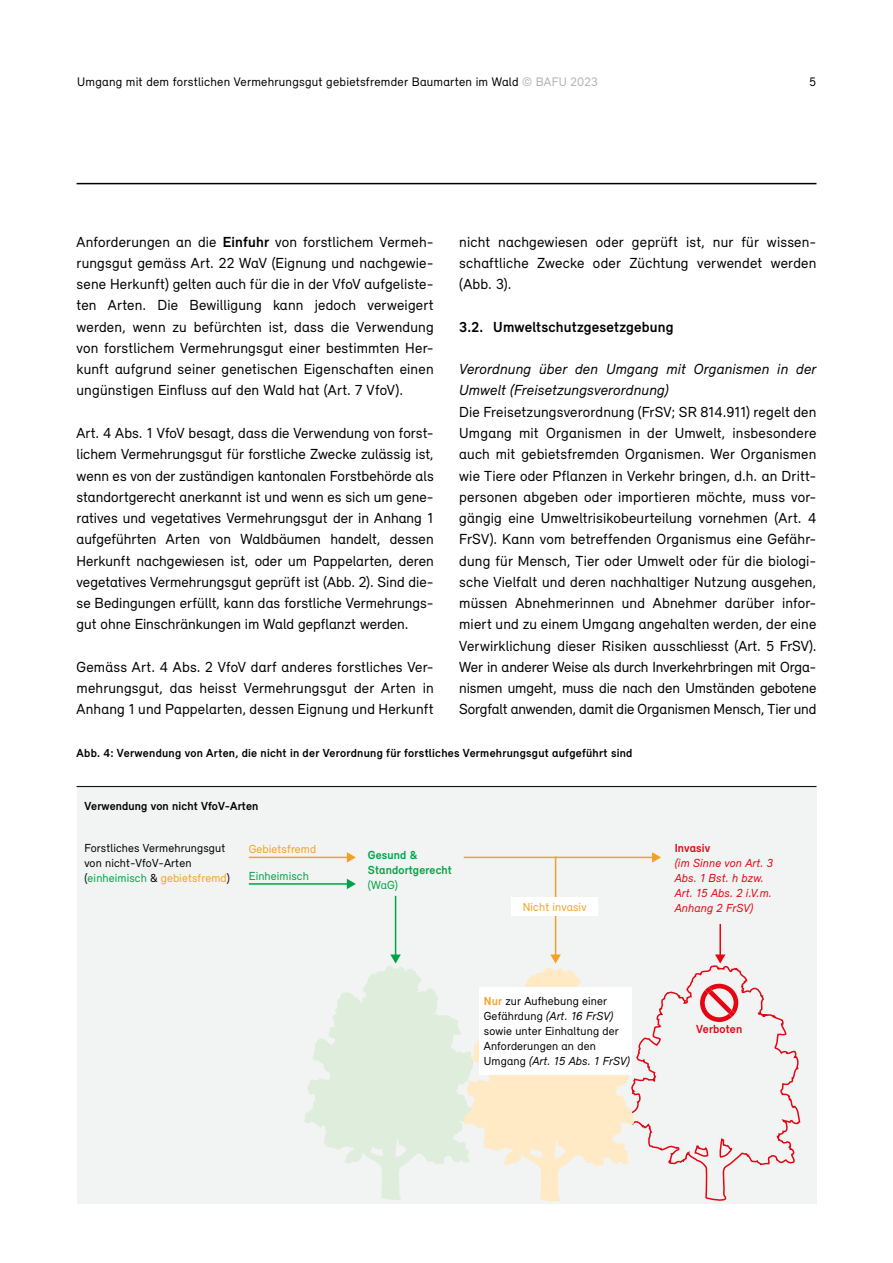
<style>
.page{position:relative;width:893px;height:1263px;background:#fff}
.page>*{position:absolute;margin:0;border:0;box-sizing:border-box;transform-origin:0 0}
._07_Grundtext{font:15px/21.3px "Relevant";letter-spacing:.005em;color:#000;text-align:justify}
._07_Grundtext-2{font:italic 15px/21.3px "Relevant";letter-spacing:.01em;color:#000}
._07_Untertitel{font:700 15px "Relevant";letter-spacing:.015em;color:#000}
.t1{font:12.75px "Relevant";letter-spacing:.02em;color:#000}
.t2{font:12px/15px "Relevant";letter-spacing:.01em;color:#000}
._08_Legende_Titel{font:700 12px "Relevant";letter-spacing:.02em;color:#000}
.t3{font:italic 12px/15px "Relevant";letter-spacing:.01em;color:#e30613}
.t4{font:700 12px/15px "Relevant";letter-spacing:.01em;color:#00a448}
.t5{font:12px "Relevant";letter-spacing:.01em;color:#f6a124}
.t6{font:12px "Relevant";letter-spacing:.01em;color:#00a448}
.t7{font:700 12px "Relevant";letter-spacing:.01em;color:#e30613}
.s1{color:#b3b2b2}
.s2{font-weight:700}
.s3{color:#00a448}
.s4{color:#f6a124}
.s5{font-weight:400}
.s6{font-weight:700;font-style:normal}
.s7{font-weight:700;color:#f6a124}
.s8{font-style:italic}
</style>
<div class="page">
<div style="left:77px;top:784px;width:739px;height:419px;background:#f2f3f3"></div>
<hr style="left:77px;top:786px;width:739px;height:1px;background:#000">
<hr style="left:249px;top:883px;width:99px;height:2px;background:#00a448">
<svg style="left:347px;top:879px;width:9px;height:10px"></svg>
<hr style="left:249px;top:857px;width:99px;height:1px;background:#f6a124">
<svg style="left:347px;top:852px;width:9px;height:11px"></svg>
<hr style="left:719px;top:924px;width:2px;height:32px;background:#e30613">
<hr style="left:395px;top:896px;width:1px;height:60px;background:#00a448">
<hr style="left:464px;top:857px;width:190px;height:1px;background:#f6a124">
<svg style="left:652px;top:852px;width:9px;height:11px"></svg>
<hr style="left:555px;top:856px;width:1px;height:100px;background:#f6a124">
<div style="left:511px;top:897px;width:87px;height:18px;background:#fff"></div>
<svg style="left:305px;top:954px;width:496px;height:248px"></svg>
<hr style="left:77px;top:183px;width:739px;height:1px;background:#000">
<p class="t1" style="left:77px;top:74px;width:522px">Umgang mit dem forstlichen Vermehrungsgut gebietsfremder Baumarten im Wald <span class="s1">© BAFU 2023</span></p>
<p class="t1" style="left:809px;top:74px;width:8px">5</p>
<p class="_07_Grundtext" style="left:77px;top:231px;width:359px">Anforderungen an die <span class="s2">Einfuhr</span> von forstlichem Vermeh&shy;rungsgut gemäss Art. 22 WaV (Eignung und nachgewie&shy;sene Herkunft) gelten auch für die in der VfoV aufgeliste&shy;ten Arten. Die Bewilligung kann jedoch verweigert werden, wenn zu befürchten ist, dass die Verwendung von forstlichem Vermehrungsgut einer bestimmten Her&shy;kunft aufgrund seiner genetischen Eigenschaften einen ungünstigen Einfluss auf den Wald hat (Art. 7 VfoV).</p>
<p class="_07_Grundtext" style="left:77px;top:422px;width:359px">Art. 4 Abs. 1 VfoV besagt, dass die Verwendung von forst&shy;lichem Vermehrungsgut für forstliche Zwecke zulässig ist, wenn es von der zuständigen kantonalen Forstbehörde als standortgerecht anerkannt ist und wenn es sich um gene&shy;ratives und vegetatives Vermehrungsgut der in Anhang 1 aufgeführten Arten von Waldbäumen handelt, dessen Herkunft nachgewiesen ist, oder um Pappelarten, deren vegetatives Vermehrungsgut geprüft ist (Abb. 2). Sind die&shy;se Bedingungen erfüllt, kann das forstliche Vermehrungs&shy;gut ohne Einschränkungen im Wald gepflanzt werden.</p>
<p class="_07_Grundtext" style="left:77px;top:656px;width:359px">Gemäss Art. 4 Abs. 2 VfoV darf anderes forstliches Ver&shy;mehrungsgut, das heisst Vermehrungsgut der Arten in Anhang 1 und Pappelarten, dessen Eignung und Herkunft</p>
<p class="_07_Grundtext" style="left:459px;top:231px;width:359px">nicht nachgewiesen oder geprüft ist, nur für wissen&shy;schaftliche Zwecke oder Züchtung verwendet werden (Abb. 3).</p>
<h3 class="_07_Untertitel" style="left:459px;top:318px;width:216px">3.2. Umweltschutzgesetzgebung</h3>
<p class="_07_Grundtext-2" style="left:459px;top:358px;width:359px">Verordnung über den Umgang mit Organismen in der<br>Umwelt (Freisetzungsverordnung)</p>
<p class="_07_Grundtext" style="left:459px;top:401px;width:359px">Die Freisetzungsverordnung (FrSV; SR 814.911) regelt den Umgang mit Organismen in der Umwelt, insbesondere auch mit gebietsfremden Organismen. Wer Organismen wie Tiere oder Pflanzen in Verkehr bringen, d.h. an Dritt&shy;personen abgeben oder importieren möchte, muss vor&shy;gängig eine Umweltrisikobeurteilung vornehmen (Art. 4<br>FrSV). Kann vom betreffenden Organismus eine Gefähr&shy;dung für Mensch, Tier oder Umwelt oder für die biologi&shy;sche Vielfalt und deren nachhaltiger Nutzung ausgehen, müssen Abnehmerinnen und Abnehmer darüber infor&shy;miert und zu einem Umgang angehalten werden, der eine Verwirklichung dieser Risiken ausschliesst (Art. 5 FrSV).<br>Wer in anderer Weise als durch Inverkehrbringen mit Orga&shy;nismen umgeht, muss die nach den Umständen gebotene Sorgfalt anwenden, damit die Organismen Mensch, Tier und</p>
<h4 class="_08_Legende_Titel" style="left:77px;top:746px;width:557px">Abb. 4: Verwendung von Arten, die nicht in der Verordnung für forstliches Vermehrungsgut aufgeführt sind</h4>
<p class="_08_Legende_Titel" style="left:84px;top:799px;width:175px">Verwendung von nicht VfoV-Arten</p>
<p class="t2" style="left:84px;top:840px;width:147px">Forstliches Vermehrungsgut von nicht-VfoV-Arten (<span class="s3">einheimisch</span> &amp; <span class="s4">gebietsfremd</span>)</p>
<p class="t5" style="left:249px;top:842px;width:69px">Gebietsfremd</p>
<p class="t6" style="left:249px;top:869px;width:62px">Einheimisch</p>
<p class="t4" style="left:368px;top:847px;width:86px">Gesund &amp;<br>Standortgerecht <span class="s5">(WaG)</span></p>
<p class="t3" style="left:675px;top:840px;width:100px"><span class="s6">Invasiv<br></span>(im Sinne von Art. 3<br>Abs. 1 Bst. h bzw.<br>Art. 15 Abs. 2 i.V.m.<br>Anhang 2 FrSV)</p>
<p class="t5" style="left:523px;top:899px;width:65px">Nicht invasiv</p>
<p class="t2" style="left:484px;top:993px;width:148px"><span class="s7">Nur</span> zur Aufhebung einer<br>Gefährdung <span class="s8">(Art. 16 FrSV) </span>sowie unter Einhaltung der<br>Anforderungen an den<br>Umgang <span class="s8">(Art. 15 Abs. 1 FrSV)</span></p>
<p class="t7" style="left:696px;top:1022px;width:48px">Verboten</p>
</div>
